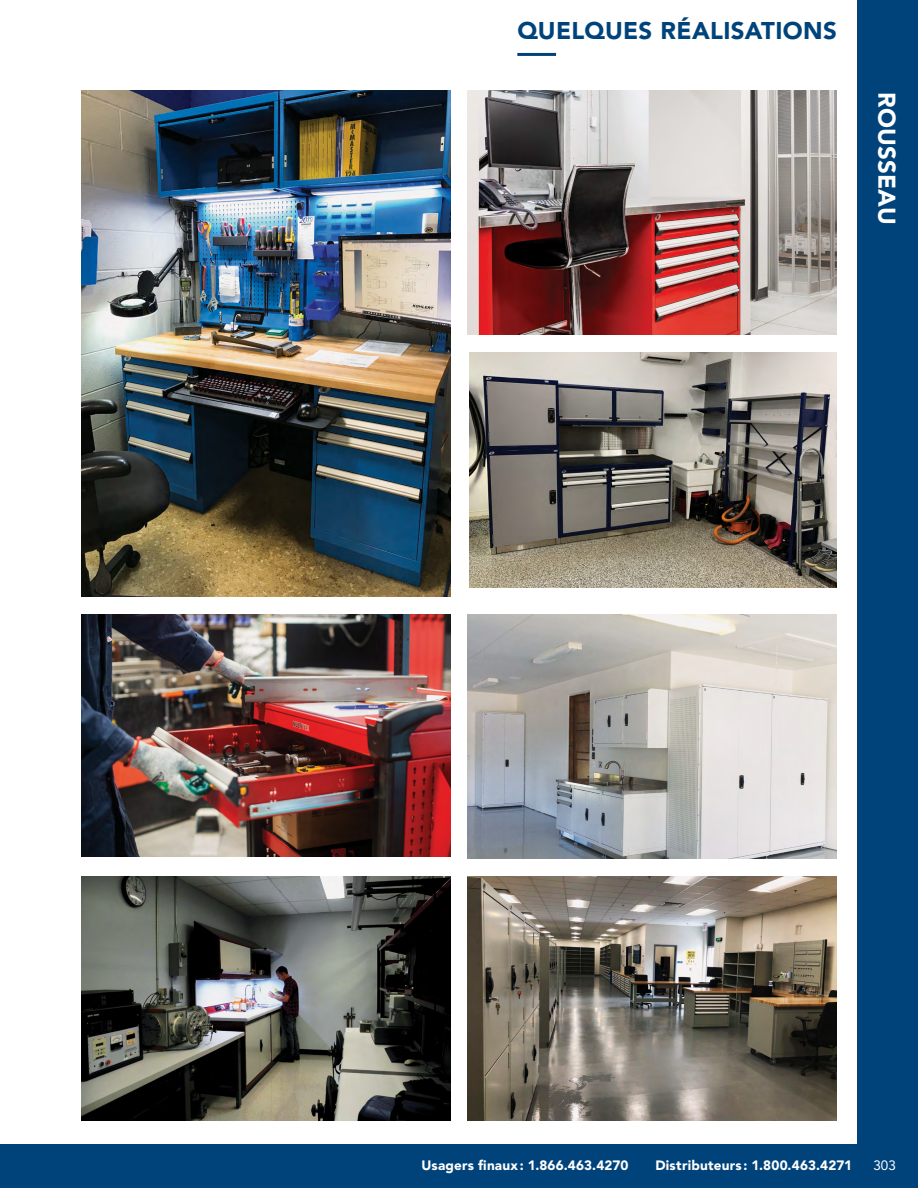
<style>
.page{position:relative;width:918px;height:1188px;background:#fff}
.page>*{position:absolute;margin:0;border:0;box-sizing:border-box;transform-origin:0 0}
.t1{font:900 24px "Avenir LT Std";letter-spacing:.015em;color:#00437b}
.t2{font:900 24px "Avenir LT Std";letter-spacing:.01em;color:#fff}
.t3{font:900 13.5px "Avenir LT Std";letter-spacing:.015em;color:#fff}
.t4{font:13.5px "Avenir LT Std";color:#fff}
</style>
<div class="page">
<div style="left:857px;top:0;width:61px;height:1188px;background:#00437b"></div>
<img style="left:468px;top:91px;width:369px;height:244px">
<img style="left:470px;top:353px;width:367px;height:234px">
<img style="left:81px;top:91px;width:369px;height:506px">
<img style="left:81px;top:615px;width:369px;height:241px">
<img style="left:468px;top:615px;width:369px;height:244px">
<img style="left:468px;top:877px;width:369px;height:243px">
<img style="left:81px;top:877px;width:369px;height:243px">
<div style="left:0;top:1144px;width:918px;height:44px;background:#00437b"></div>
<hr style="left:517px;top:53px;width:39px;height:3px;background:#00437b">
<h1 class="t1" style="left:517px;top:17px;width:321px">QUELQUES RÉALISATIONS</h1>
<h1 class="t2" style="left:901px;top:92px;width:134px;rotate:90deg">ROUSSEAU</h1>
<p class="t3" style="left:421px;top:1157px;width:208px">Usagers finaux: 1.866.463.4270</p>
<p class="t3" style="left:655px;top:1157px;width:198px">Distributeurs : 1.800.463.4271</p>
<p class="t4" style="left:873px;top:1158px;width:24px">303</p>
</div>
